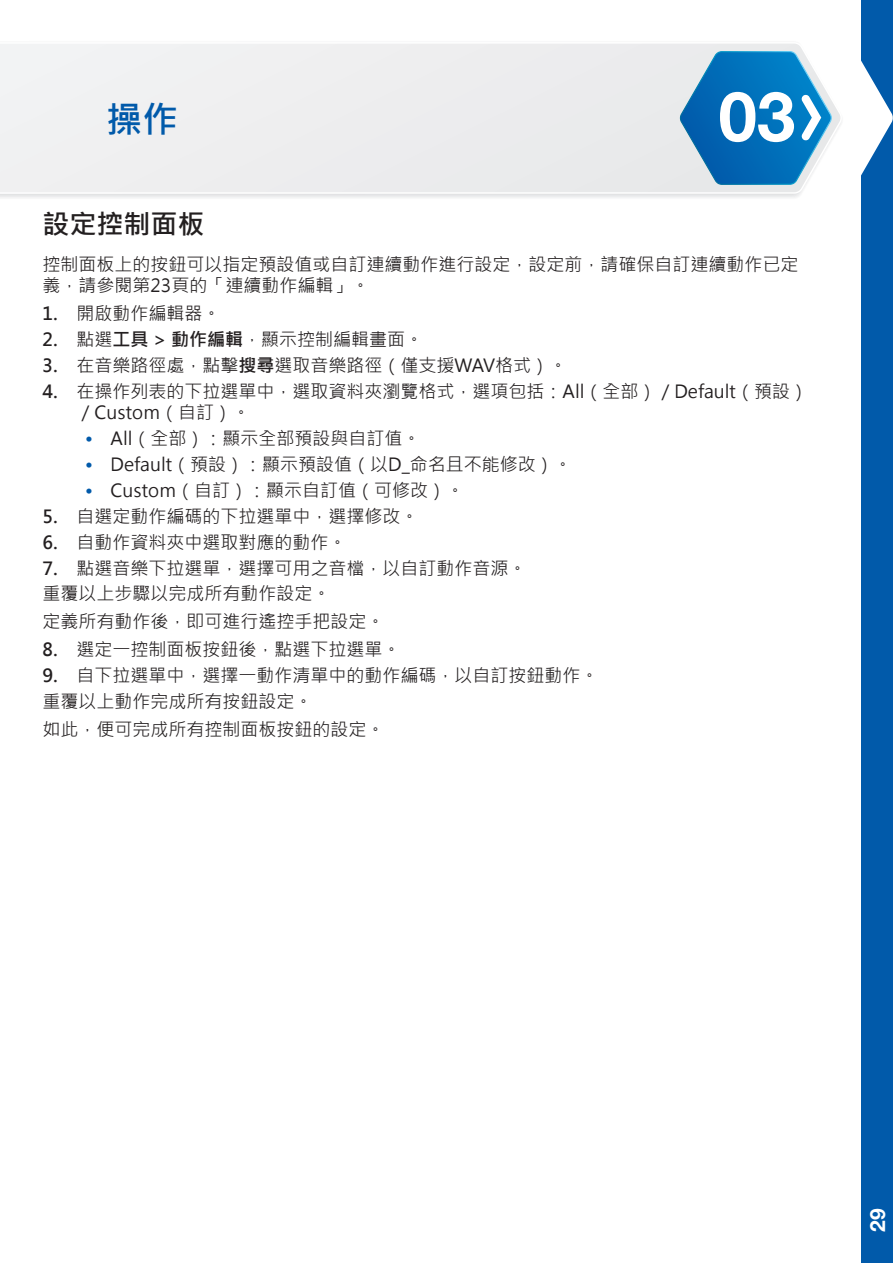
<style>
.page{position:relative;width:893px;height:1263px;background:#fff}
.page>*{position:absolute;margin:0;border:0;box-sizing:border-box;transform-origin:0 0}
.Chapter_Number{font:700 69px "Helvetica Neue";color:#fff}
.Chapter_Title__conti{font:700 36px "Microsoft Jheng Hei";color:#015aaa}
.Heading_2{font:700 27px "Microsoft Jheng Hei";color:#231f20}
.t1{font:700 21px "Helvetica Neue";color:#fff}
.t2{font:18px/21.6px "Microsoft Jheng Hei";color:#231f20}
.s1{font-weight:700}
.s2{color:#015aaa}
</style>
<div class="page">
<div style="left:861px;top:0;width:32px;height:1263px;background:#015aaa"></div>
<svg style="left:861px;top:60px;width:32px;height:116px"></svg>
<div style="left:0;top:44px;width:801px;height:150px;background:#eeeeef"></div>
<svg style="left:679px;top:44px;width:163px;height:149px"></svg>
<p class="Chapter_Title__conti" style="left:106px;top:98px;width:73px">操作</p>
<p class="Chapter_Number" style="left:718px;top:74px;width:78px">03</p>
<p class="Heading_2" style="left:43px;top:207px;width:163px">設定控制面板</p>
<p class="t2" style="left:43px;top:253px;width:757px">控制面板上的按鈕可以指定預設值或自訂連續動作進行設定，設定前，請確保自訂連續動作已定義，請參閱第23頁的「連續動作編輯」。</p>
<p class="t2" style="left:43px;top:303px;width:180px"><span class="s1">1.</span> 開啟動作編輯器。</p>
<p class="t2" style="left:43px;top:329px;width:382px"><span class="s1">2.</span> 點選<span class="s1">工具 &gt; 動作編輯</span>，顯示控制編輯畫面。</p>
<p class="t2" style="left:43px;top:355px;width:526px"><span class="s1">3.</span> 在音樂路徑處，點擊<span class="s1">搜尋</span>選取音樂路徑（僅支援WAV格式）。</p>
<p class="t2" style="left:77px;top:380px;width:733px;text-indent:-34px"><span class="s1">4.</span> 在操作列表的下拉選單中，選取資料夾瀏覽格式，選項包括：All（全部）／Default（預設）／Custom（自訂）。</p>
<p class="t2" style="left:85px;top:428px;width:337px"><span class="s2">•</span> All（全部）：顯示全部預設與自訂值。</p>
<p class="t2" style="left:85px;top:454px;width:488px"><span class="s2">•</span> Default（預設）：顯示預設值（以D_命名且不能修改）。</p>
<p class="t2" style="left:85px;top:480px;width:381px"><span class="s2">•</span> Custom（自訂）：顯示自訂值（可修改）。</p>
<p class="t2" style="left:43px;top:505px;width:378px"><span class="s1">5.</span> 自選定動作編碼的下拉選單中，選擇修改。</p>
<p class="t2" style="left:43px;top:531px;width:306px"><span class="s1">6.</span> 自動作資料夾中選取對應的動作。</p>
<p class="t2" style="left:43px;top:557px;width:486px"><span class="s1">7.</span> 點選音樂下拉選單，選擇可用之音檔，以自訂動作音源。</p>
<p class="t2" style="left:43px;top:583px;width:289px">重覆以上步驟以完成所有動作設定。</p>
<p class="t2" style="left:43px;top:611px;width:343px">定義所有動作後，即可進行遙控手把設定。</p>
<p class="t2" style="left:43px;top:639px;width:360px"><span class="s1">8.</span> 選定一控制面板按鈕後，點選下拉選單。</p>
<p class="t2" style="left:43px;top:665px;width:558px"><span class="s1">9.</span> 自下拉選單中，選擇一動作清單中的動作編碼，以自訂按鈕動作。</p>
<p class="t2" style="left:43px;top:691px;width:271px">重覆以上動作完成所有按鈕設定。</p>
<p class="t2" style="left:43px;top:719px;width:343px">如此，便可完成所有控制面板按鈕的設定。</p>
<p class="t1" style="left:865px;top:1232px;width:25px;rotate:-90deg">29</p>
</div>
